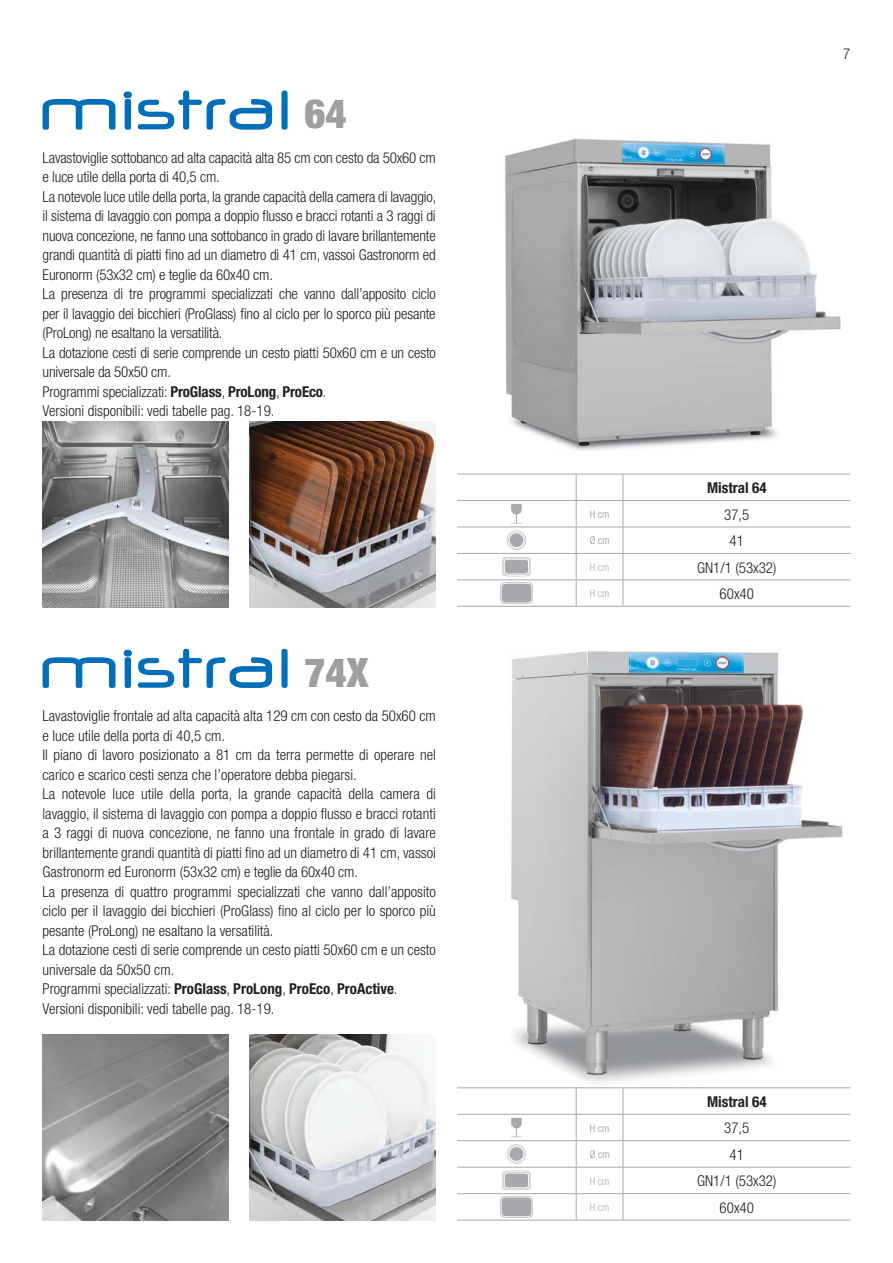
<style>
.page{position:relative;width:893px;height:1263px;background:#fff}
.page>*{position:absolute;margin:0;border:0;box-sizing:border-box;transform-origin:0 0}
.t1{font:900 condensed 40.5px "Helvetica Neue";color:#9d9fa1}
.t2{font:300 condensed 15px/19.5px "Helvetica Neue";color:#231f20}
.t3{font:700 condensed 15px "Helvetica Neue";color:#231f20}
.t4{font:300 condensed 10.5px "Helvetica Neue";color:#939598}
.t5{font:300 condensed 10.5px "Helvetica Neue";color:#a7a9ac}
.s1{font-weight:700}
</style>
<div class="page">
<img style="left:492px;top:650px;width:358px;height:442px">
<img style="left:505px;top:138px;width:336px;height:313px">
<img style="left:43px;top:1034px;width:186px;height:186px">
<img style="left:43px;top:421px;width:186px;height:186px">
<img style="left:250px;top:421px;width:186px;height:186px">
<div style="left:281px;top:91px;width:7px;height:39px;background:#006eb9;border-radius:3px"></div>
<svg style="left:43px;top:99px;width:72px;height:31px"></svg>
<svg style="left:124px;top:91px;width:8px;height:39px"></svg>
<svg style="left:138px;top:91px;width:134px;height:39px"></svg>
<hr style="left:623px;top:553px;width:227px;height:1px;background:#a7a9ac">
<hr style="left:623px;top:579px;width:227px;height:1px;background:#a7a9ac">
<hr style="left:457px;top:579px;width:120px;height:1px;background:#a7a9ac">
<hr style="left:457px;top:606px;width:119px;height:1px;background:#a7a9ac">
<hr style="left:577px;top:579px;width:46px;height:1px;background:#a7a9ac">
<hr style="left:576px;top:606px;width:274px;height:1px;background:#a7a9ac">
<hr style="left:623px;top:527px;width:227px;height:1px;background:#a7a9ac">
<hr style="left:623px;top:500px;width:227px;height:1px;background:#a7a9ac">
<hr style="left:457px;top:474px;width:166px;height:1px;background:#a7a9ac">
<hr style="left:623px;top:474px;width:227px;height:1px;background:#a7a9ac">
<svg style="left:623px;top:474px;width:1px;height:132px"></svg>
<hr style="left:457px;top:500px;width:166px;height:1px;background:#a7a9ac">
<hr style="left:457px;top:527px;width:166px;height:1px;background:#a7a9ac">
<hr style="left:457px;top:553px;width:166px;height:1px;background:#a7a9ac">
<svg style="left:576px;top:474px;width:1px;height:132px"></svg>
<svg style="left:511px;top:504px;width:11px;height:19px"></svg>
<svg style="left:507px;top:530px;width:19px;height:20px"></svg>
<svg style="left:508px;top:531px;width:17px;height:18px"></svg>
<div style="left:508px;top:531px;width:17px;height:18px;border:1px solid #fff;border-radius:50%"></div>
<div style="left:509px;top:533px;width:15px;height:15px;border:1px solid #fff;border-radius:50%"></div>
<svg style="left:502px;top:557px;width:29px;height:19px"></svg>
<svg style="left:500px;top:582px;width:33px;height:22px"></svg>
<div style="left:281px;top:649px;width:7px;height:39px;background:#006eb9;border-radius:3px"></div>
<svg style="left:43px;top:657px;width:72px;height:31px"></svg>
<svg style="left:124px;top:650px;width:8px;height:38px"></svg>
<svg style="left:138px;top:649px;width:134px;height:39px"></svg>
<hr style="left:623px;top:1167px;width:227px;height:1px;background:#a7a9ac">
<hr style="left:623px;top:1193px;width:227px;height:1px;background:#a7a9ac">
<hr style="left:457px;top:1193px;width:120px;height:1px;background:#a7a9ac">
<hr style="left:457px;top:1220px;width:119px;height:1px;background:#a7a9ac">
<hr style="left:577px;top:1193px;width:46px;height:1px;background:#a7a9ac">
<hr style="left:576px;top:1220px;width:274px;height:1px;background:#a7a9ac">
<hr style="left:623px;top:1140px;width:227px;height:1px;background:#a7a9ac">
<hr style="left:623px;top:1114px;width:227px;height:1px;background:#a7a9ac">
<hr style="left:457px;top:1087px;width:166px;height:1px;background:#a7a9ac">
<hr style="left:623px;top:1087px;width:227px;height:1px;background:#a7a9ac">
<svg style="left:623px;top:1088px;width:1px;height:132px"></svg>
<hr style="left:457px;top:1114px;width:166px;height:1px;background:#a7a9ac">
<hr style="left:457px;top:1140px;width:166px;height:1px;background:#a7a9ac">
<hr style="left:457px;top:1167px;width:166px;height:1px;background:#a7a9ac">
<svg style="left:576px;top:1088px;width:1px;height:132px"></svg>
<svg style="left:511px;top:1118px;width:11px;height:19px"></svg>
<svg style="left:507px;top:1144px;width:19px;height:19px"></svg>
<svg style="left:508px;top:1145px;width:17px;height:18px"></svg>
<div style="left:508px;top:1145px;width:17px;height:18px;border:1px solid #fff;border-radius:50%"></div>
<div style="left:509px;top:1146px;width:15px;height:15px;border:1px solid #fff;border-radius:50%"></div>
<svg style="left:502px;top:1171px;width:29px;height:19px"></svg>
<svg style="left:500px;top:1196px;width:33px;height:22px"></svg>
<img style="left:250px;top:1034px;width:186px;height:186px">
<h1 class="t1" style="left:305px;top:100px;width:44px">64</h1>
<p class="t2" style="left:43px;top:149px;width:395px">Lavastoviglie sottobanco ad alta capacità alta 85 cm con cesto da 50x60 cm e luce utile della porta di 40,5 cm.<br>La notevole luce utile della porta, la grande capacità della camera di lavaggio, il sistema di lavaggio con pompa a doppio flusso e bracci rotanti a 3 raggi di nuova concezione, ne fanno una sottobanco in grado di lavare brillantemente grandi quantità di piatti fino ad un diametro di 41 cm, vassoi Gastronorm ed Euronorm (53x32 cm) e teglie da 60x40 cm.<br>La presenza di tre programmi specializzati che vanno dall’apposito ciclo per il lavaggio dei bicchieri (ProGlass) fino al ciclo per lo sporco più pesante (ProLong) ne esaltano la versatilità.<br>La dotazione cesti di serie comprende un cesto piatti 50x60 cm e un cesto universale da 50x50 cm.<br>Programmi specializzati: <span class="s1">ProGlass</span>, <span class="s1">ProLong</span>, <span class="s1">ProEco</span>.<br>Versioni disponibili: vedi tabelle pag. 18-19.</p>
<h1 class="t1" style="left:305px;top:658px;width:65px">74X</h1>
<p class="t2" style="left:43px;top:707px;width:395px">Lavastoviglie frontale ad alta capacità alta 129 cm con cesto da 50x60 cm e luce utile della porta di 40,5 cm.<br>Il piano di lavoro posizionato a 81 cm da terra permette di operare nel carico e scarico cesti senza che l’operatore debba piegarsi.<br>La notevole luce utile della porta, la grande capacità della camera di lavaggio, il sistema di lavaggio con pompa a doppio flusso e bracci rotanti a 3 raggi di nuova concezione, ne fanno una frontale in grado di lavare brillantemente grandi quantità di piatti fino ad un diametro di 41 cm, vassoi Gastronorm ed Euronorm (53x32 cm) e teglie da 60x40 cm.<br>La presenza di quattro programmi specializzati che vanno dall’apposito ciclo per il lavaggio dei bicchieri (ProGlass) fino al ciclo per lo sporco più pesante (ProLong) ne esaltano la versatilità.<br>La dotazione cesti di serie comprende un cesto piatti 50x60 cm e un cesto universale da 50x50 cm.<br>Programmi specializzati: <span class="s1">ProGlass</span>, <span class="s1">ProLong</span>, <span class="s1">ProEco</span>, <span class="s1">ProActive</span>.<br>Versioni disponibili: vedi tabelle pag. 18-19.</p>
<p class="t2" style="left:843px;top:45px;width:9px">7</p>
<p class="t3" style="left:707px;top:482px;width:61px">Mistral 64</p>
<p class="t4" style="left:590px;top:510px;width:21px">H cm</p>
<p class="t2" style="left:724px;top:506px;width:27px">37,5</p>
<p class="t4" style="left:590px;top:537px;width:21px">Ø cm</p>
<p class="t2" style="left:730px;top:532px;width:16px">41</p>
<p class="t5" style="left:590px;top:563px;width:21px">H cm</p>
<p class="t2" style="left:697px;top:559px;width:81px">GN1/1 (53x32)</p>
<p class="t5" style="left:590px;top:590px;width:21px">H cm</p>
<p class="t2" style="left:720px;top:585px;width:36px">60x40</p>
<p class="t3" style="left:707px;top:1096px;width:61px">Mistral 64</p>
<p class="t4" style="left:590px;top:1124px;width:21px">H cm</p>
<p class="t2" style="left:724px;top:1120px;width:27px">37,5</p>
<p class="t4" style="left:590px;top:1151px;width:21px">Ø cm</p>
<p class="t2" style="left:730px;top:1146px;width:16px">41</p>
<p class="t5" style="left:590px;top:1177px;width:21px">H cm</p>
<p class="t2" style="left:697px;top:1172px;width:81px">GN1/1 (53x32)</p>
<p class="t5" style="left:590px;top:1203px;width:21px">H cm</p>
<p class="t2" style="left:720px;top:1199px;width:36px">60x40</p>
</div>
